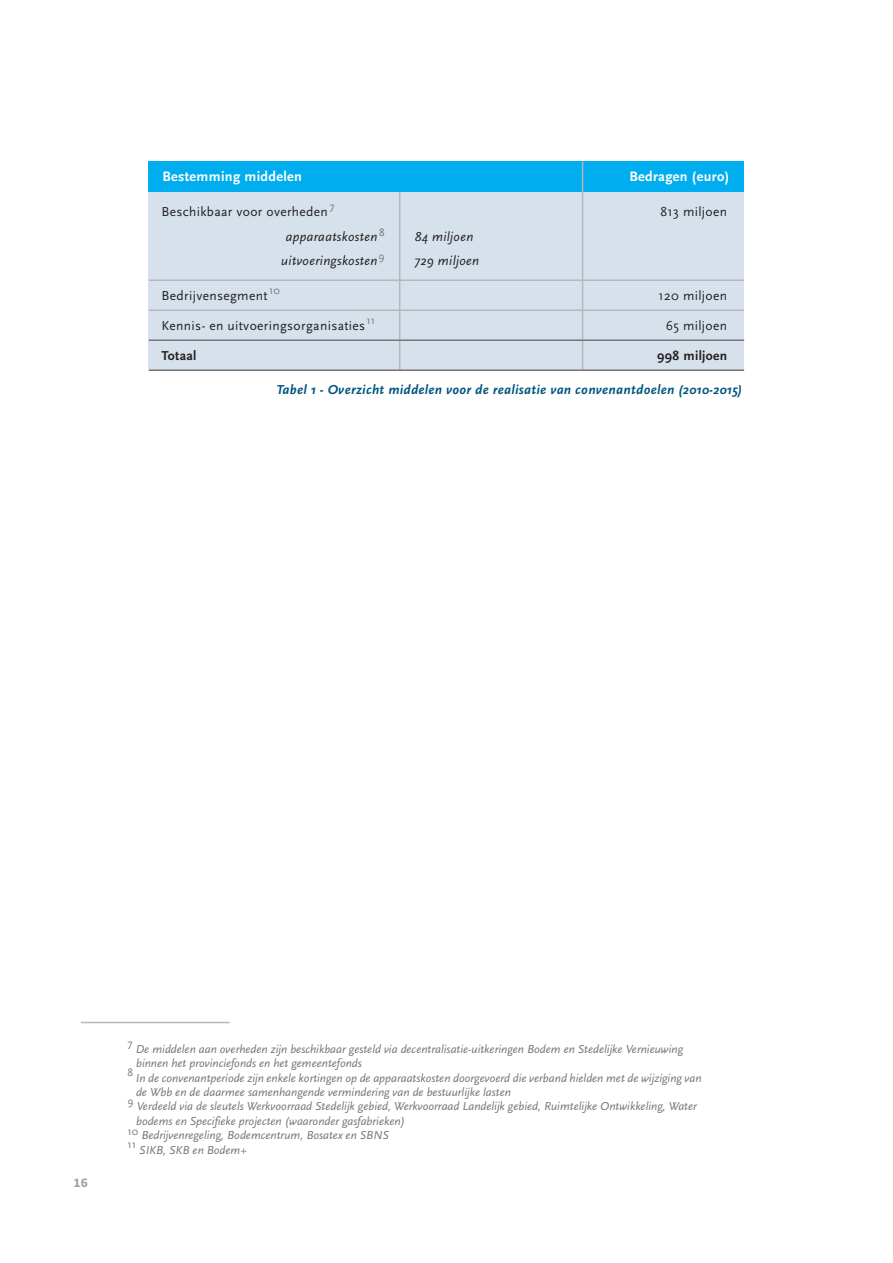
<style>
.page{position:relative;width:893px;height:1263px;background:#fff}
.page>*{position:absolute;margin:0;border:0;box-sizing:border-box;transform-origin:0 0}
.t1{font:700 14.25px "AD Scala Sans";letter-spacing:.025em;color:#fff}
.t2{font:13.5px "AD Scala Sans Romein";letter-spacing:.025em;color:#231f20}
.t3{font:italic 700 13.5px "AD Scala Sans";letter-spacing:.025em;color:#00567e}
.t4{font:italic 13.5px/24px "AD Scala Sans";letter-spacing:.025em;color:#231f20;text-align:center}
.t5{font:700 13.5px "AD Scala Sans";letter-spacing:.025em;color:#231f20}
.t6{font:italic 12px "AD Scala Sans";color:#757679}
.t7{font:700 11.25px "Neo Tech Std";color:#a0a1a5}
</style>
<div class="page">
<div style="left:149px;top:186px;width:595px;height:184px;background:#d6e1ec"></div>
<hr style="left:399px;top:179px;width:1px;height:191px;background:#b6b7bb">
<div style="left:149px;top:162px;width:595px;height:30px;background:#00aeef"></div>
<hr style="left:582px;top:162px;width:1px;height:208px;background:#b6b7bb">
<hr style="left:81px;top:1022px;width:149px;height:1px;background:#b6b7bb">
<hr style="left:149px;top:279px;width:595px;height:2px;background:#b6b7bb">
<hr style="left:149px;top:309px;width:595px;height:2px;background:#b6b7bb">
<hr style="left:149px;top:339px;width:595px;height:2px;background:#757679">
<hr style="left:149px;top:369px;width:595px;height:2px;background:#757679">
<p class="t1" style="left:162px;top:171px;width:141px">Bestemming middelen</p>
<p class="t1" style="left:629px;top:171px;width:101px">Bedragen (euro)</p>
<p class="t2" style="left:162px;top:206px;width:175px">Beschikbaar voor overheden<sup>7</sup></p>
<p class="t4" style="left:281px;top:226px;width:105px">apparaatskosten<sup>8 </sup>uitvoeringskosten<sup>9</sup></p>
<p class="t2" style="left:162px;top:290px;width:120px">Bedrijvensegment<sup>10</sup></p>
<p class="t2" style="left:162px;top:320px;width:215px">Kennis- en uitvoeringsorganisaties<sup>11</sup></p>
<p class="t5" style="left:162px;top:350px;width:36px">Totaal</p>
<p class="t4" style="left:414px;top:226px;width:66px;text-align:left">84 miljoen<br>729 miljoen</p>
<p class="t2" style="left:660px;top:206px;width:68px">813 miljoen</p>
<p class="t2" style="left:659px;top:290px;width:70px">120 miljoen</p>
<p class="t2" style="left:666px;top:320px;width:63px">65 miljoen</p>
<p class="t5" style="left:657px;top:350px;width:71px">998 miljoen</p>
<p class="t3" style="left:276px;top:384px;width:467px">Tabel 1 - Overzicht middelen voor de realisatie van convenantdoelen (2010-2015)</p>
<p class="t7" style="left:74px;top:1178px;width:16px">16</p>
<p class="t6" style="left:128px;top:1044px;width:557px"><sup>7</sup> De middelen aan overheden zijn beschikbaar gesteld via decentralisatie-uitkeringen Bodem en Stedelijke Vernieuwing</p>
<p class="t6" style="left:136px;top:1058px;width:227px">binnen het provinciefonds en het gemeentefonds</p>
<p class="t6" style="left:128px;top:1073px;width:576px"><sup>8</sup> In de convenantperiode zijn enkele kortingen op de apparaatskosten doorgevoerd die verband hielden met de wijziging van</p>
<p class="t6" style="left:136px;top:1087px;width:376px">de Wbb en de daarmee samenhangende vermindering van de bestuurlijke lasten</p>
<p class="t6" style="left:128px;top:1101px;width:571px"><sup>9</sup> Verdeeld via de sleutels Werkvoorraad Stedelijk gebied, Werkvoorraad Landelijk gebied, Ruimtelijke Ontwikkeling, Water</p>
<p class="t6" style="left:136px;top:1116px;width:270px">bodems en Specifieke projecten (waaronder gasfabrieken)</p>
<p class="t6" style="left:128px;top:1130px;width:263px"><sup>10</sup> Bedrijvenregeling, Bodemcentrum, Bosatex en SBNS</p>
<p class="t6" style="left:128px;top:1145px;width:121px"><sup>11</sup> SIKB, SKB en Bodem+</p>
</div>
